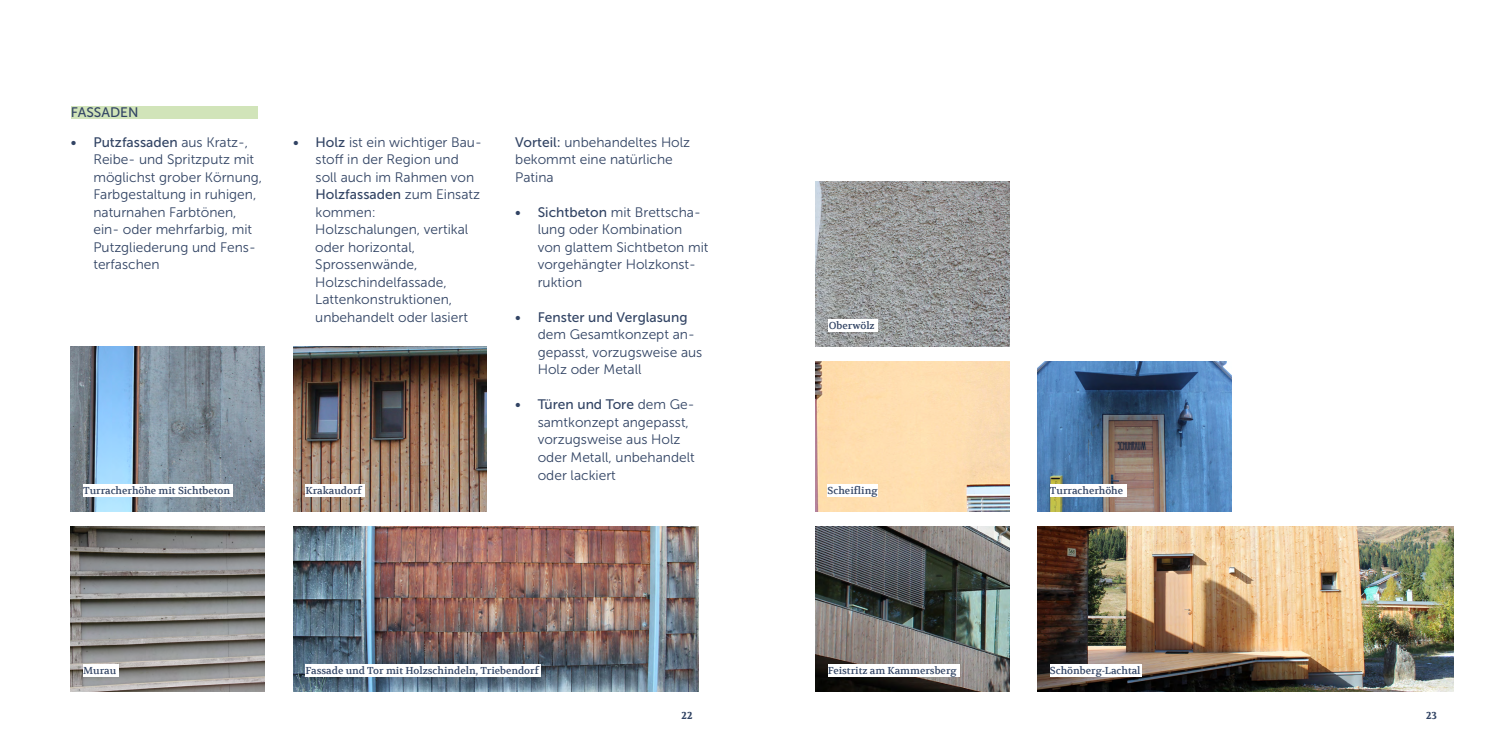
<style>
.page{position:relative;width:1489px;height:745px;background:#fff}
.page>*{position:absolute;margin:0;border:0;box-sizing:border-box;transform-origin:0 0}
.t1{font:13.75px/17.5px "Museo Sans 300";color:#324464}
.t2{font:13.75px "Museo Sans 500";color:#324464}
.t3{font:10px "Volkhov";color:#324464}
.t4{font:700 10px "Volkhov";color:#324464}
.s1{font-family:"Museo Sans 300"}
.s2{font-family:"Museo Sans 500"}
</style>
<div class="page">
<img style="left:815px;top:181px;width:194px;height:165px">
<div style="left:828px;top:319px;width:50px;height:12px;background:#fff"></div>
<img style="left:815px;top:361px;width:194px;height:150px">
<div style="left:827px;top:484px;width:51px;height:12px;background:#fff"></div>
<img style="left:815px;top:526px;width:194px;height:165px">
<div style="left:827px;top:664px;width:132px;height:12px;background:#fff"></div>
<img style="left:1037px;top:526px;width:416px;height:165px">
<div style="left:1049px;top:664px;width:92px;height:12px;background:#fff"></div>
<img style="left:1037px;top:361px;width:194px;height:150px">
<div style="left:1049px;top:484px;width:77px;height:12px;background:#fff"></div>
<div style="left:71px;top:106px;width:186px;height:12px;background:#d1e4b9"></div>
<img style="left:293px;top:526px;width:405px;height:165px">
<div style="left:305px;top:664px;width:236px;height:12px;background:#fff"></div>
<img style="left:293px;top:346px;width:194px;height:165px">
<div style="left:305px;top:484px;width:60px;height:12px;background:#fff"></div>
<img style="left:71px;top:346px;width:194px;height:165px">
<div style="left:83px;top:484px;width:150px;height:12px;background:#fff"></div>
<img style="left:71px;top:526px;width:194px;height:165px">
<div style="left:83px;top:664px;width:36px;height:12px;background:#fff"></div>
<p class="t2" style="left:71px;top:104px;width:69px">FASSADEN</p>
<p class="t2" style="left:71px;top:134px;width:179px">• Putzfassaden <span class="s1">aus Kratz-,</span></p>
<p class="t1" style="left:93px;top:151px;width:170px">Reibe- und Spritzputz mit möglichst grober Körnung,<br>Farbgestaltung in ruhigen, naturnahen Farbtönen, ein- oder mehrfarbig, mit<br>Putzgliederung und Fens&shy;terfaschen</p>
<p class="t1" style="left:315px;top:133px;width:168px;text-indent:-22px"><span class="s2">• Holz</span> ist ein wichtiger Bau&shy;stoff in der Region und soll auch im Rahmen von</p>
<p class="t2" style="left:315px;top:187px;width:166px">Holzfassaden <span class="s1">zum Einsatz</span></p>
<p class="t1" style="left:315px;top:203px;width:155px">kommen:<br>Holzschalungen, vertikal oder horizontal,<br>Sprossenwände,<br>Holzschindelfassade,<br>Lattenkonstruktionen, unbehandelt oder lasiert</p>
<p class="t3" style="left:83px;top:484px;width:148px">Turracherhöhe mit Sichtbeton</p>
<p class="t3" style="left:305px;top:484px;width:58px">Krakaudorf</p>
<p class="t1" style="left:515px;top:133px;width:176px"><span class="s2">Vorteil:</span> unbehandeltes Holz bekommt eine natürliche<br>Patina</p>
<p class="t1" style="left:537px;top:203px;width:172px;text-indent:-22px"><span class="s2">• Sichtbeton</span> mit Brettscha&shy;lung oder Kombination von glattem Sichtbeton mit vorgehängter Holzkonst&shy;ruktion</p>
<p class="t2" style="left:515px;top:309px;width:174px">• Fenster und Verglasung</p>
<p class="t1" style="left:537px;top:326px;width:166px">dem Gesamtkonzept an&shy;gepasst, vorzugsweise aus<br>Holz oder Metall</p>
<p class="t2" style="left:515px;top:397px;width:181px">• Türen und Tore <span class="s1">dem Ge-</span></p>
<p class="t1" style="left:537px;top:413px;width:158px">samtkonzept angepasst, vorzugsweise aus Holz oder Metall, unbehandelt oder lackiert</p>
<p class="t3" style="left:83px;top:664px;width:34px">Murau</p>
<p class="t3" style="left:305px;top:664px;width:235px">Fassade und Tor mit Holzschindeln, Triebendorf</p>
<p class="t3" style="left:828px;top:319px;width:47px">Oberwölz</p>
<p class="t3" style="left:827px;top:484px;width:51px">Scheifling</p>
<p class="t3" style="left:1049px;top:484px;width:75px">Turracherhöhe</p>
<p class="t3" style="left:827px;top:664px;width:130px">Feistritz am Kammersberg</p>
<p class="t3" style="left:1049px;top:664px;width:92px">Schönberg-Lachtal</p>
<p class="t4" style="left:681px;top:709px;width:12px">22</p>
<p class="t4" style="left:1425px;top:709px;width:12px">23</p>
</div>
